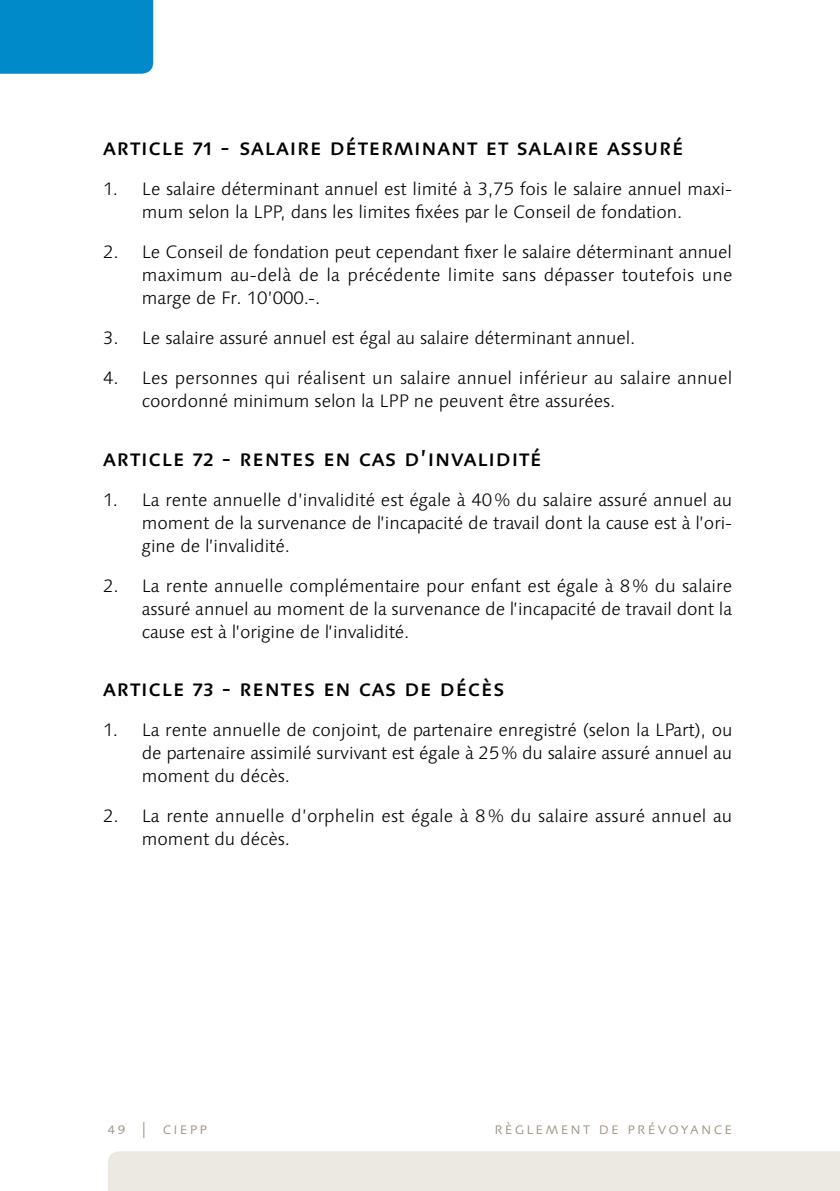
<style>
.page{position:relative;width:840px;height:1191px;background:#fff}
.page>*{position:absolute;margin:0;border:0;box-sizing:border-box;transform-origin:0 0}
.t1{font:500 23px "Linotype Syntax SC";letter-spacing:.035em;color:#000}
.t2{font:300 18px/23px "Linotype Syntax";letter-spacing:-.005em;color:#000;text-align:justify}
.t3{font:300 16px "Linotype Syntax SC";letter-spacing:.14em;color:#9b907c}
</style>
<div class="page">
<div style="left:108px;top:1151px;width:731px;height:40px;background:#ece9e3"></div>
<div style="left:0;top:0;width:153px;height:74px;background:#008ac9"></div>
<p class="t1" style="left:103px;top:133px;width:581px">article 71 - salaire déterminant et salaire assuré</p>
<p class="t2" style="left:142px;top:177px;width:591px;text-indent:-39px">1. Le salaire déterminant annuel est limité à 3,75 fois le salaire annuel maxi&shy;mum selon la LPP, dans les limites fixées par le Conseil de fondation.</p>
<p class="t2" style="left:142px;top:240px;width:591px;text-indent:-39px">2. Le Conseil de fondation peut cependant fixer le salaire déterminant annuel maximum au-delà de la précédente limite sans dépasser toutefois une marge de Fr. 10’000.-.</p>
<p class="t2" style="left:103px;top:326px;width:533px">3. Le salaire assuré annuel est égal au salaire déterminant annuel.</p>
<p class="t2" style="left:142px;top:366px;width:591px;text-indent:-39px">4. Les personnes qui réalisent un salaire annuel inférieur au salaire annuel coordonné minimum selon la LPP ne peuvent être assurées.</p>
<p class="t1" style="left:103px;top:444px;width:439px">article 72 - rentes en cas d’invalidité</p>
<p class="t2" style="left:142px;top:488px;width:591px;text-indent:-39px">1. La rente annuelle d’invalidité est égale à 40% du salaire assuré annuel au moment de la survenance de l’incapacité de travail dont la cause est à l’ori&shy;gine de l’invalidité.</p>
<p class="t2" style="left:142px;top:574px;width:591px;text-indent:-39px">2. La rente annuelle complémentaire pour enfant est égale à 8% du salaire assuré annuel au moment de la survenance de l’incapacité de travail dont la cause est à l’origine de l’invalidité.</p>
<p class="t1" style="left:103px;top:674px;width:402px">article 73 - rentes en cas de décès</p>
<p class="t2" style="left:142px;top:719px;width:592px;text-indent:-39px">1. La rente annuelle de conjoint, de partenaire enregistré (selon la LPart), ou de partenaire assimilé survivant est égale à 25% du salaire assuré annuel au moment du décès.</p>
<p class="t2" style="left:142px;top:805px;width:591px;text-indent:-39px">2. La rente annuelle d’orphelin est égale à 8% du salaire assuré annuel au moment du décès.</p>
<p class="t3" style="left:108px;top:1119px;width:101px">49 | ciepp</p>
<p class="t3" style="left:494px;top:1119px;width:239px">règlement de prévoyance</p>
</div>
